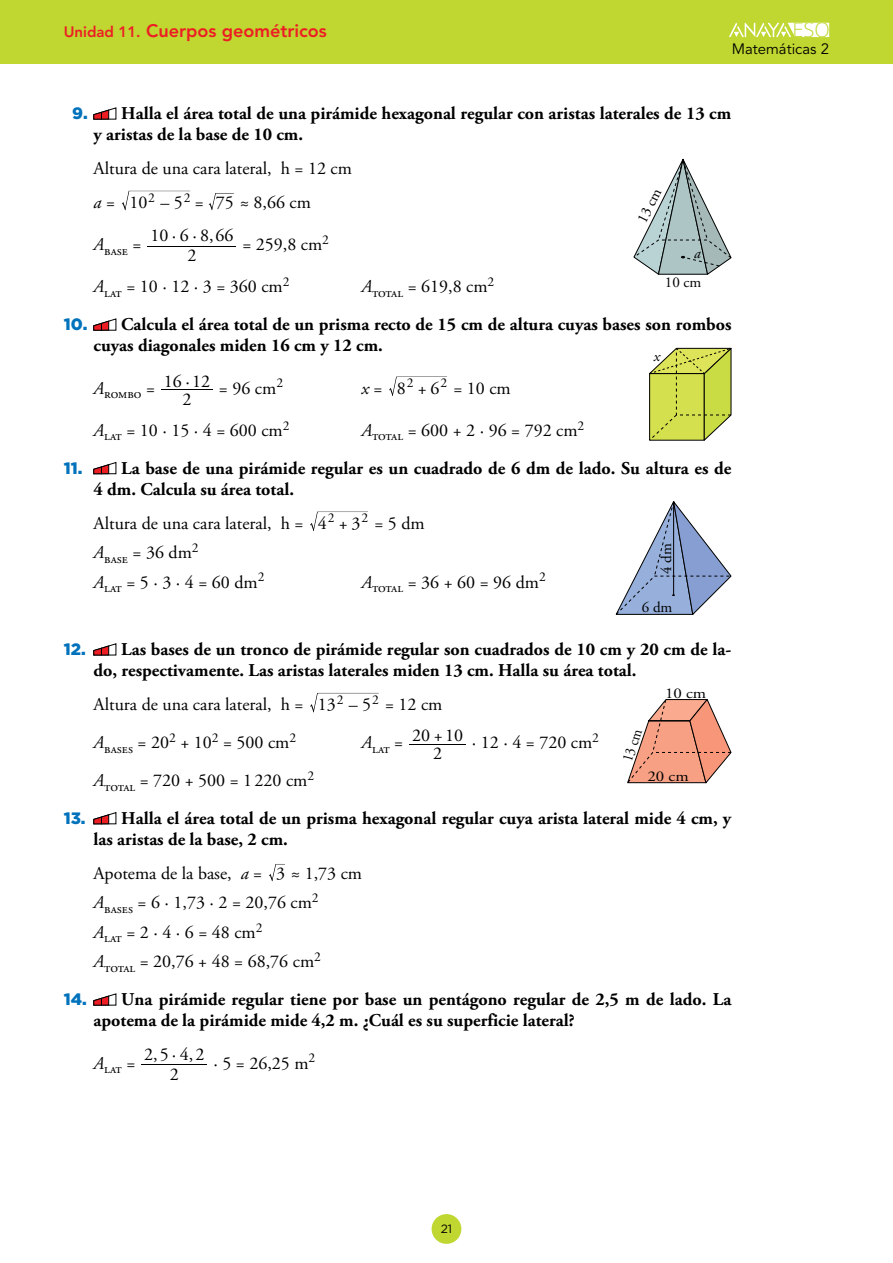
<style>
.page{position:relative;width:893px;height:1263px;background:#fff}
.page>*{position:absolute;margin:0;border:0;box-sizing:border-box;transform-origin:0 0}
.t1{font:300 20.25px "Open Sans";color:#bfd730}
.t2{font:700 18px/21px "Adobe Garamond Pro";color:#000}
.Soluciones_sangrado{font:18px/20.2px "Adobe Garamond Pro";color:#000;text-align:center}
.t3{font:800 18px "Avenir LT Std";color:#ed1d24}
.Soluciones_sangrado-2{font:italic 18px "Adobe Garamond Pro";color:#000}
.t4{font:15px "Adobe Garamond Pro";color:#000}
.t5{font:15px "Avenir LT Std";color:#000}
.t6{font:15px "Adobe Garamond Pro";color:#000;scale:1.12 1}
.t7{font:15px "Adobe Garamond Pro";color:#000;scale:.91 1}
.t8{font:italic 15px "Adobe Garamond Pro";color:#000}
.Soluciones_sangrado-3{font:13.5px "Adobe Garamond Pro";color:#000}
.t9{font:12px "Gotham";color:#000}
.s1{font-size:15px}
.s2{font-family:"Gotham";font-weight:900;font-size:16.5px;color:#0072bc}
.s3{font-style:normal}
.s4{font-size:18px}
.s5{font-style:italic}
</style>
<div class="page">
<div style="left:0;top:0;width:893px;height:64px;background:#bfd730"></div>
<svg style="left:729px;top:22px;width:100px;height:15px"></svg>
<div style="left:432px;top:1214px;width:29px;height:30px;background:#bfd730;border-radius:50%"></div>
<svg style="left:93px;top:107px;width:23px;height:13px"></svg>
<svg style="left:122px;top:191px;width:68px;height:20px"></svg>
<svg style="left:209px;top:193px;width:25px;height:18px"></svg>
<hr style="left:148px;top:246px;width:88px;height:1px;background:#000">
<svg style="left:634px;top:159px;width:97px;height:116px"></svg>
<svg style="left:93px;top:318px;width:23px;height:13px"></svg>
<hr style="left:161px;top:390px;width:52px;height:1px;background:#000">
<svg style="left:389px;top:376px;width:58px;height:20px"></svg>
<svg style="left:649px;top:348px;width:82px;height:93px"></svg>
<svg style="left:93px;top:462px;width:23px;height:12px"></svg>
<svg style="left:310px;top:511px;width:58px;height:20px"></svg>
<svg style="left:616px;top:501px;width:115px;height:114px"></svg>
<svg style="left:93px;top:643px;width:23px;height:12px"></svg>
<svg style="left:310px;top:693px;width:69px;height:20px"></svg>
<hr style="left:409px;top:744px;width:57px;height:1px;background:#000">
<svg style="left:627px;top:699px;width:104px;height:85px"></svg>
<hr style="left:649px;top:721px;width:41px;height:1px;background:#674237">
<hr style="left:649px;top:720px;width:41px;height:1px;background:#000">
<svg style="left:93px;top:812px;width:23px;height:12px"></svg>
<svg style="left:269px;top:864px;width:16px;height:17px"></svg>
<svg style="left:93px;top:993px;width:23px;height:12px"></svg>
<hr style="left:142px;top:1064px;width:65px;height:1px;background:#000">
<p class="t3" style="left:64px;top:20px;width:264px"><span class="s1">Unidad 11.</span> Cuerpos geométricos</p>
<p class="t1" style="left:792px;top:16px;width:39px">ESO</p>
<p class="t5" style="left:732px;top:40px;width:99px">Matemáticas 2</p>
<p class="t2" style="left:94px;top:103px;width:639px;text-indent:-21px"><span class="s2">9.</span> Halla el área total de una pirámide hexagonal regular con aristas laterales de 13 cm y aristas de la base de 10 cm.</p>
<p class="Soluciones_sangrado" style="left:94px;top:159px;width:260px">Altura de una cara lateral, h = 12 cm</p>
<p class="Soluciones_sangrado-2" style="left:94px;top:191px;width:23px">a<span class="s3">=</span></p>
<p class="Soluciones_sangrado" style="left:129px;top:193px;width:55px">10 –5</p>
<p class="Soluciones_sangrado" style="left:216px;top:193px;width:97px">75 ≈ 8,66 cm</p>
<p class="t4" style="left:633px;top:218px;width:38px;rotate:-63deg">13 cm</p>
<p class="Soluciones_sangrado-3" style="left:148px;top:189px;width:8px">2</p>
<p class="Soluciones_sangrado-3" style="left:184px;top:189px;width:22px">2 <span class="s4">=</span></p>
<p class="Soluciones_sangrado" style="left:150px;top:226px;width:85px">10 6 866</p>
<p class="Soluciones_sangrado" style="left:242px;top:235px;width:88px">= 259,8 cm<sup>2</sup></p>
<p class="Soluciones_sangrado" style="left:94px;top:277px;width:197px"><span class="s5">A</span><sub>lat</sub> = 10 · 12 · 3 = 360 cm<sup>2</sup></p>
<p class="Soluciones_sangrado" style="left:361px;top:277px;width:134px"><span class="s5">A</span><sub>total</sub> = 619,8 cm<sup>2</sup></p>
<p class="t4" style="left:665px;top:273px;width:38px">10 cm</p>
<p class="Soluciones_sangrado-3" style="left:94px;top:242px;width:49px"><sup>A</sup>base <sup>=</sup></p>
<p class="Soluciones_sangrado" style="left:172px;top:226px;width:43px">··,<br>2</p>
<p class="t8" style="left:694px;top:244px;width:8px">a</p>
<p class="t2" style="left:94px;top:315px;width:639px;text-indent:-30px"><span class="s2">10.</span> Calcula el área total de un prisma recto de 15 cm de altura cuyas bases son rombos cuyas diagonales miden 16 cm y 12 cm.</p>
<p class="Soluciones_sangrado-3" style="left:94px;top:386px;width:63px"><sup>A</sup>rombo <sup>=</sup></p>
<p class="Soluciones_sangrado" style="left:183px;top:372px;width:10px;line-height:18.3px;text-align:left">·<br>2</p>
<p class="t8" style="left:654px;top:347px;width:8px">x</p>
<p class="Soluciones_sangrado" style="left:164px;top:371px;width:48px">16 12</p>
<p class="Soluciones_sangrado" style="left:219px;top:378px;width:66px">= 96 cm<sup>2</sup></p>
<p class="Soluciones_sangrado-2" style="left:361px;top:377px;width:23px">x<span class="s3">=</span></p>
<p class="Soluciones_sangrado" style="left:397px;top:378px;width:10px">8</p>
<p class="Soluciones_sangrado" style="left:418px;top:378px;width:23px">+6</p>
<p class="Soluciones_sangrado-3" style="left:407px;top:375px;width:8px">2</p>
<p class="Soluciones_sangrado-3" style="left:440px;top:375px;width:8px">2</p>
<p class="Soluciones_sangrado" style="left:453px;top:378px;width:59px">= 10 cm</p>
<p class="Soluciones_sangrado" style="left:94px;top:421px;width:197px"><span class="s5">A</span><sub>lat</sub> = 10 · 15 · 4 = 600 cm<sup>2</sup></p>
<p class="Soluciones_sangrado" style="left:361px;top:421px;width:224px"><span class="s5">A</span><sub>total</sub> = 600 + 2 · 96 = 792 cm<sup>2</sup></p>
<p class="t2" style="left:94px;top:458px;width:639px;text-indent:-30px"><span class="s2">11.</span> La base de una pirámide regular es un cuadrado de 6 dm de lado. Su altura es de<br>4 dm. Calcula su área total.</p>
<p class="Soluciones_sangrado" style="left:94px;top:513px;width:211px">Altura de una cara lateral, h =</p>
<p class="Soluciones_sangrado" style="left:318px;top:513px;width:10px">4</p>
<p class="Soluciones_sangrado" style="left:339px;top:513px;width:23px">+3</p>
<p class="Soluciones_sangrado-3" style="left:328px;top:510px;width:8px">2</p>
<p class="Soluciones_sangrado-3" style="left:361px;top:510px;width:8px">2</p>
<p class="Soluciones_sangrado" style="left:374px;top:513px;width:52px">=5dm</p>
<p class="Soluciones_sangrado-3" style="left:94px;top:550px;width:107px"><sup>A</sup>base <sup>=</sup> <sup>36</sup> <sup>dm</sup>2</p>
<p class="Soluciones_sangrado" style="left:94px;top:572px;width:172px"><span class="s5">A</span><sub>lat</sub>=5·3·4=60dm<sup>2</sup></p>
<p class="Soluciones_sangrado" style="left:361px;top:572px;width:186px"><span class="s5">A</span><sub>total</sub> = 36 + 60 = 96 dm<sup>2</sup></p>
<p class="t4" style="left:657px;top:574px;width:32px;rotate:-90deg">4 dm</p>
<p class="t4" style="left:642px;top:598px;width:32px">6 dm</p>
<p class="t2" style="left:94px;top:639px;width:639px;text-indent:-30px"><span class="s2">12.</span> Las bases de un tronco de pirámide regular son cuadrados de 10 cm y 20 cm de la&shy;do, respectivamente. Las aristas laterales miden 13 cm. Halla su área total.</p>
<p class="Soluciones_sangrado" style="left:94px;top:695px;width:211px">Altura de una cara lateral, h =</p>
<p class="Soluciones_sangrado" style="left:318px;top:695px;width:55px">13 –5</p>
<p class="t6" style="left:665px;top:684px;width:38px">10 cm</p>
<p class="Soluciones_sangrado-3" style="left:337px;top:691px;width:8px">2</p>
<p class="Soluciones_sangrado-3" style="left:372px;top:691px;width:8px">2</p>
<p class="Soluciones_sangrado" style="left:385px;top:695px;width:59px">= 12 cm</p>
<p class="Soluciones_sangrado" style="left:94px;top:733px;width:204px"><span class="s5">A</span><sub>bases</sub> = 20<sup>2</sup> + 10<sup>2</sup> = 500 cm<sup>2</sup></p>
<p class="Soluciones_sangrado-3" style="left:361px;top:740px;width:43px"><sup>A</sup>lat <sup>=</sup></p>
<p class="Soluciones_sangrado" style="left:94px;top:771px;width:222px"><span class="s5">A</span><sub>total</sub> = 720 + 500 = 1220 cm<sup>2</sup></p>
<p class="Soluciones_sangrado" style="left:412px;top:726px;width:52px">20 +10</p>
<p class="Soluciones_sangrado" style="left:472px;top:733px;width:129px">·12·4=720cm<sup>2</sup></p>
<p class="Soluciones_sangrado" style="left:433px;top:744px;width:10px">2</p>
<p class="t7" style="left:619px;top:758px;width:38px;rotate:-71deg">13 cm</p>
<p class="t6" style="left:647px;top:767px;width:38px">20 cm</p>
<p class="t2" style="left:94px;top:808px;width:639px;text-indent:-30px"><span class="s2">13.</span> Halla el área total de un prisma hexagonal regular cuya arista lateral mide 4 cm, y las aristas de la base, 2 cm.</p>
<p class="Soluciones_sangrado" style="left:94px;top:864px;width:170px">Apotema de la base, <span class="s5">a</span> =</p>
<p class="Soluciones_sangrado" style="left:276px;top:864px;width:88px">3 ≈ 1,73 cm</p>
<p class="Soluciones_sangrado" style="left:94px;top:893px;width:227px"><span class="s5">A</span><sub>bases</sub> = 6 · 1,73 · 2 = 20,76 cm<sup>2</sup></p>
<p class="Soluciones_sangrado" style="left:94px;top:923px;width:170px"><span class="s5">A</span><sub>lat</sub>=2·4·6=48cm<sup>2</sup></p>
<p class="Soluciones_sangrado" style="left:94px;top:952px;width:229px"><span class="s5">A</span><sub>total</sub> = 20,76 + 48 = 68,76 cm<sup>2</sup></p>
<p class="t2" style="left:94px;top:989px;width:639px;text-indent:-30px"><span class="s2">14.</span> Una pirámide regular tiene por base un pentágono regular de 2,5 m de lado. La apotema de la pirámide mide 4,2 m. ¿Cuál es su superficie lateral?</p>
<p class="Soluciones_sangrado-3" style="left:94px;top:1061px;width:43px"><sup>A</sup>lat <sup>=</sup></p>
<p class="Soluciones_sangrado" style="left:153px;top:1044px;width:42px">,·,<br>2</p>
<p class="Soluciones_sangrado" style="left:144px;top:1044px;width:62px">25 42</p>
<p class="Soluciones_sangrado" style="left:213px;top:1053px;width:103px">· 5 = 26,25 m<sup>2</sup></p>
<p class="t9" style="left:441px;top:1221px;width:13px">21</p>
</div>
